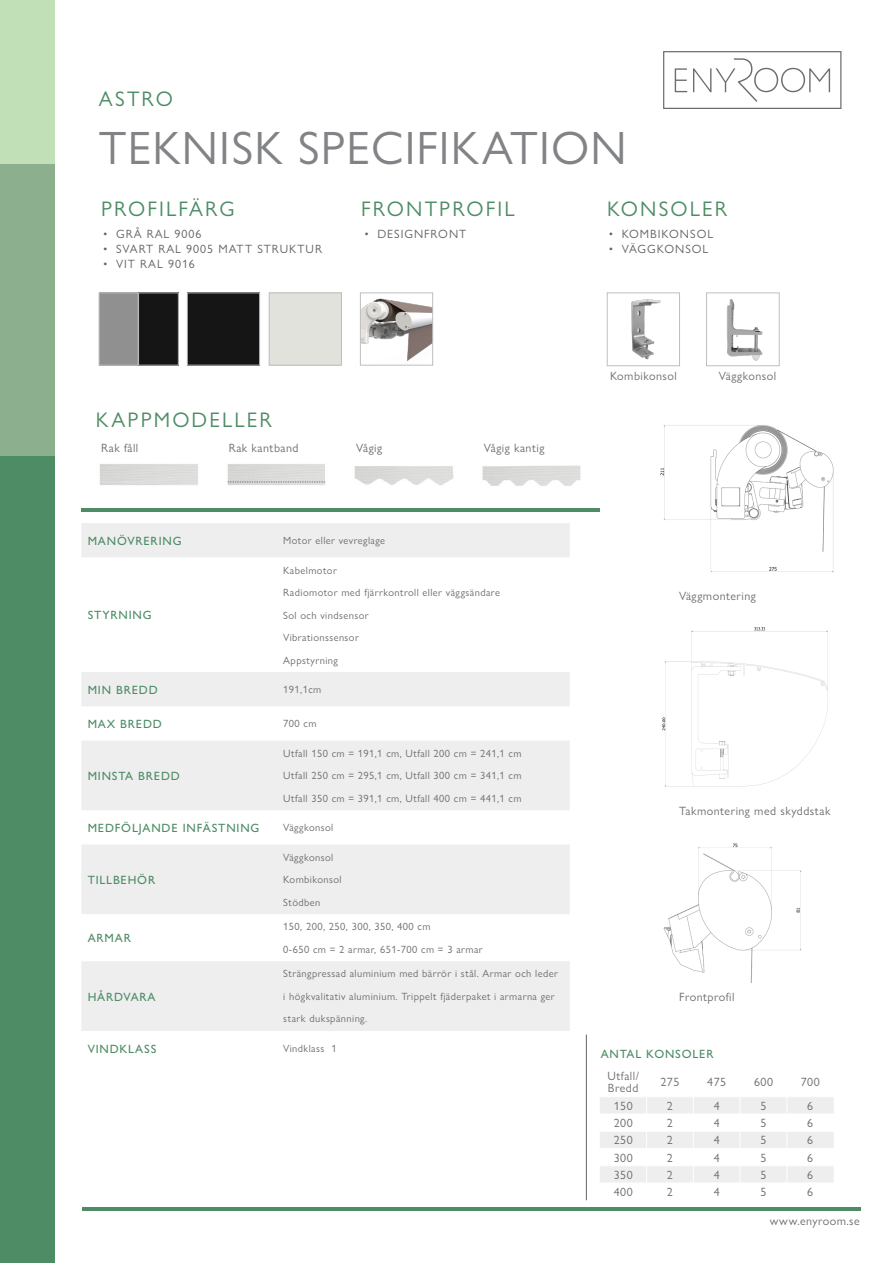
<style>
.page{position:relative;width:893px;height:1263px;background:#fff}
.page>*{position:absolute;margin:0;border:0;box-sizing:border-box;transform-origin:0 0}
.Rubrik_Tekn_Spec{font:46.95px "Gill Sans Nova";letter-spacing:.025em;color:#818386}
.Prod_namn_s2{font:21.15px "Gill Sans Nova";letter-spacing:.1em;color:#4d8c65}
.Bröd-spec{font:12px/12px "Gill Sans Nova";letter-spacing:.04em;color:#6c6d70}
.Techinfo_left{font:500 12px "Gill Sans Nova";letter-spacing:.07em;color:#4d8c65}
.t1{font:12px "Gill Sans Nova";letter-spacing:.08em;color:#636366}
.Spec-rubrik{font:500 12px "Gill Sans Nova";letter-spacing:.07em;color:#4d8c65}
.Techinfo_body{font:10.5px/22.5px "Gill Sans Nova";letter-spacing:.04em;color:#6c6d70}
</style>
<div class="page">
<hr style="left:586px;top:1034px;width:1px;height:166px;background:#636366">
<div style="left:0;top:456px;width:54px;height:807px;background:#4d8c65"></div>
<div style="left:0;top:0;width:54px;height:165px;background:#c1e0b8"></div>
<div style="left:0;top:165px;width:54px;height:291px;background:#8caf8d"></div>
<svg style="left:663px;top:51px;width:178px;height:58px"></svg>
<div style="left:99px;top:293px;width:39px;height:72px;border:1px solid #bdbfc0"></div>
<div style="left:189px;top:295px;width:69px;height:68px;background:#151515"></div>
<div style="left:187px;top:293px;width:73px;height:72px;border:1px solid #bdbfc0"></div>
<div style="left:139px;top:293px;width:39px;height:72px;background:#151515"></div>
<div style="left:138px;top:293px;width:41px;height:72px;border:1px solid #bdbfc0"></div>
<div style="left:269px;top:293px;width:73px;height:72px;border:1px solid #bdbfc0"></div>
<img style="left:227px;top:464px;width:99px;height:21px">
<img style="left:354px;top:466px;width:100px;height:19px">
<img style="left:482px;top:465px;width:99px;height:21px">
<img style="left:631px;top:299px;width:30px;height:61px">
<div style="left:607px;top:293px;width:73px;height:73px;border:1px solid #bdbfc0"></div>
<img style="left:726px;top:299px;width:37px;height:62px">
<div style="left:706px;top:293px;width:73px;height:73px;border:1px solid #bdbfc0"></div>
<img style="left:362px;top:298px;width:69px;height:63px">
<div style="left:360px;top:293px;width:73px;height:72px;border:1px solid #bdbfc0"></div>
<hr style="left:82px;top:1207px;width:779px;height:4px;background:#4d8c65">
<hr style="left:81px;top:508px;width:519px;height:3px;background:#4d8c65">
<img style="left:663px;top:843px;width:139px;height:140px">
<svg style="left:81px;top:523px;width:489px;height:508px;fill:#eeeeef"></svg>
<svg style="left:600px;top:1097px;width:234px;height:85px"></svg>
<img style="left:660px;top:425px;width:174px;height:148px">
<img style="left:662px;top:627px;width:166px;height:160px">
<p class="Prod_namn_s2" style="left:99px;top:85px;width:75px">ASTRO</p>
<p class="Rubrik_Tekn_Spec" style="left:99px;top:119px;width:529px">TEKNISK SPECIFIKATION</p>
<p class="Prod_namn_s2" style="left:101px;top:196px;width:135px">PROFILFÄRG</p>
<p class="Prod_namn_s2" style="left:361px;top:196px;width:155px">FRONTPROFIL</p>
<p class="Prod_namn_s2" style="left:607px;top:196px;width:122px">KONSOLER</p>
<p class="t1" style="left:103px;top:227px;width:100px">• GRÅ RAL 9006</p>
<p class="t1" style="left:103px;top:242px;width:220px">• SVART RAL 9005 MATT STRUKTUR</p>
<p class="t1" style="left:103px;top:257px;width:93px">• VIT RAL 9016</p>
<p class="Prod_namn_s2" style="left:96px;top:407px;width:178px">KAPPMODELLER</p>
<p class="t1" style="left:365px;top:227px;width:103px">• DESIGNFRONT</p>
<p class="t1" style="left:609px;top:227px;width:106px">• KOMBIKONSOL</p>
<p class="t1" style="left:609px;top:242px;width:101px">• VÄGGKONSOL</p>
<p class="Bröd-spec" style="left:610px;top:370px;width:68px">Kombikonsol</p>
<p class="Bröd-spec" style="left:719px;top:370px;width:59px">Väggkonsol</p>
<p class="Bröd-spec" style="left:101px;top:442px;width:39px">Rak fåll</p>
<p class="Bröd-spec" style="left:229px;top:442px;width:71px">Rak kantband</p>
<p class="Bröd-spec" style="left:356px;top:442px;width:27px">Vågig</p>
<p class="Bröd-spec" style="left:484px;top:442px;width:62px">Vågig kantig</p>
<p class="Techinfo_left" style="left:88px;top:533px;width:95px">MANÖVRERING</p>
<p class="Techinfo_body" style="left:283px;top:529px;width:103px">Motor eller vevreglage</p>
<p class="Techinfo_left" style="left:88px;top:608px;width:65px">STYRNING</p>
<p class="Techinfo_body" style="left:283px;top:559px;width:55px">Kabelmotor</p>
<p class="Techinfo_body" style="left:283px;top:581px;width:218px">Radiomotor med fjärrkontroll eller väggsändare</p>
<p class="Techinfo_body" style="left:283px;top:604px;width:87px">Sol och vindsensor</p>
<p class="Techinfo_body" style="left:283px;top:626px;width:77px">Vibrationssensor</p>
<p class="Techinfo_body" style="left:283px;top:649px;width:56px">Appstyrning</p>
<p class="Techinfo_left" style="left:88px;top:682px;width:71px">MIN BREDD</p>
<p class="Techinfo_body" style="left:283px;top:678px;width:40px">191,1cm</p>
<p class="Techinfo_left" style="left:88px;top:716px;width:76px">MAX BREDD</p>
<p class="Techinfo_body" style="left:283px;top:712px;width:35px">700 cm</p>
<p class="Techinfo_left" style="left:88px;top:768px;width:94px">MINSTA BREDD</p>
<p class="Techinfo_body" style="left:283px;top:742px;width:240px">Utfall 150 cm = 191,1 cm, Utfall 200 cm = 241,1 cm</p>
<p class="Techinfo_body" style="left:283px;top:764px;width:240px">Utfall 250 cm = 295,1 cm, Utfall 300 cm = 341,1 cm</p>
<p class="Techinfo_body" style="left:283px;top:787px;width:240px">Utfall 350 cm = 391,1 cm, Utfall 400 cm = 441,1 cm</p>
<p class="Techinfo_left" style="left:88px;top:820px;width:173px">MEDFÖLJANDE INFÄSTNING</p>
<p class="Techinfo_body" style="left:283px;top:816px;width:52px">Väggkonsol</p>
<p class="Techinfo_left" style="left:88px;top:872px;width:69px">TILLBEHÖR</p>
<p class="Techinfo_body" style="left:283px;top:846px;width:52px">Väggkonsol</p>
<p class="Techinfo_body" style="left:283px;top:868px;width:60px">Kombikonsol</p>
<p class="Techinfo_body" style="left:283px;top:891px;width:39px">Stödben</p>
<p class="Techinfo_left" style="left:88px;top:931px;width:45px">ARMAR</p>
<p class="Techinfo_left" style="left:88px;top:989px;width:69px">HÅRDVARA</p>
<p class="Techinfo_body" style="left:283px;top:915px;width:149px">150, 200, 250, 300, 350, 400 cm</p>
<p class="Techinfo_body" style="left:283px;top:938px;width:201px">0-650 cm = 2 armar, 651-700 cm = 3 armar</p>
<p class="Techinfo_body" style="left:283px;top:962px;width:276px">Strängpressad aluminium med bärrör i stål. Armar och leder i högkvalitativ aluminium. Trippelt fjäderpaket i armarna ger stark dukspänning.</p>
<p class="Techinfo_left" style="left:88px;top:1041px;width:70px">VINDKLASS</p>
<p class="Techinfo_body" style="left:283px;top:1037px;width:55px">Vindklass 1</p>
<p class="Bröd-spec" style="left:679px;top:590px;width:78px">Väggmontering</p>
<p class="Bröd-spec" style="left:679px;top:804px;width:153px">Takmontering med skyddstak</p>
<p class="Bröd-spec" style="left:679px;top:990px;width:57px">Frontprofil</p>
<p class="Spec-rubrik" style="left:601px;top:1047px;width:114px">ANTAL KONSOLER</p>
<p class="Bröd-spec" style="left:607px;top:1070px;width:33px">Utfall/<br>Bredd</p>
<p class="Bröd-spec" style="left:660px;top:1076px;width:20px">275</p>
<p class="Bröd-spec" style="left:707px;top:1076px;width:20px">475</p>
<p class="Bröd-spec" style="left:754px;top:1076px;width:20px">600</p>
<p class="Bröd-spec" style="left:801px;top:1076px;width:20px">700</p>
<p class="Bröd-spec" style="left:614px;top:1099px;width:20px">150</p>
<p class="Bröd-spec" style="left:667px;top:1099px;width:7px">2</p>
<p class="Bröd-spec" style="left:714px;top:1099px;width:7px">4</p>
<p class="Bröd-spec" style="left:760px;top:1099px;width:7px">5</p>
<p class="Bröd-spec" style="left:807px;top:1099px;width:7px">6</p>
<p class="Bröd-spec" style="left:614px;top:1117px;width:20px">200</p>
<p class="Bröd-spec" style="left:667px;top:1117px;width:7px">2</p>
<p class="Bröd-spec" style="left:714px;top:1117px;width:7px">4</p>
<p class="Bröd-spec" style="left:760px;top:1117px;width:7px">5</p>
<p class="Bröd-spec" style="left:807px;top:1117px;width:7px">6</p>
<p class="Bröd-spec" style="left:614px;top:1134px;width:20px">250</p>
<p class="Bröd-spec" style="left:667px;top:1134px;width:7px">2</p>
<p class="Bröd-spec" style="left:714px;top:1134px;width:7px">4</p>
<p class="Bröd-spec" style="left:760px;top:1134px;width:7px">5</p>
<p class="Bröd-spec" style="left:807px;top:1134px;width:7px">6</p>
<p class="Bröd-spec" style="left:614px;top:1151px;width:20px">300</p>
<p class="Bröd-spec" style="left:667px;top:1151px;width:7px">2</p>
<p class="Bröd-spec" style="left:714px;top:1151px;width:7px">4</p>
<p class="Bröd-spec" style="left:760px;top:1151px;width:7px">5</p>
<p class="Bröd-spec" style="left:807px;top:1151px;width:7px">6</p>
<p class="Bröd-spec" style="left:614px;top:1168px;width:20px">350</p>
<p class="Bröd-spec" style="left:667px;top:1168px;width:7px">2</p>
<p class="Bröd-spec" style="left:714px;top:1168px;width:7px">4</p>
<p class="Bröd-spec" style="left:760px;top:1168px;width:7px">5</p>
<p class="Bröd-spec" style="left:807px;top:1168px;width:7px">6</p>
<p class="Bröd-spec" style="left:614px;top:1186px;width:20px">400</p>
<p class="Bröd-spec" style="left:667px;top:1186px;width:7px">2</p>
<p class="Bröd-spec" style="left:714px;top:1186px;width:7px">4</p>
<p class="Bröd-spec" style="left:760px;top:1186px;width:7px">5</p>
<p class="Bröd-spec" style="left:807px;top:1186px;width:7px">6</p>
<p class="Bröd-spec" style="left:770px;top:1215px;width:92px">www.enyroom.se</p>
</div>
